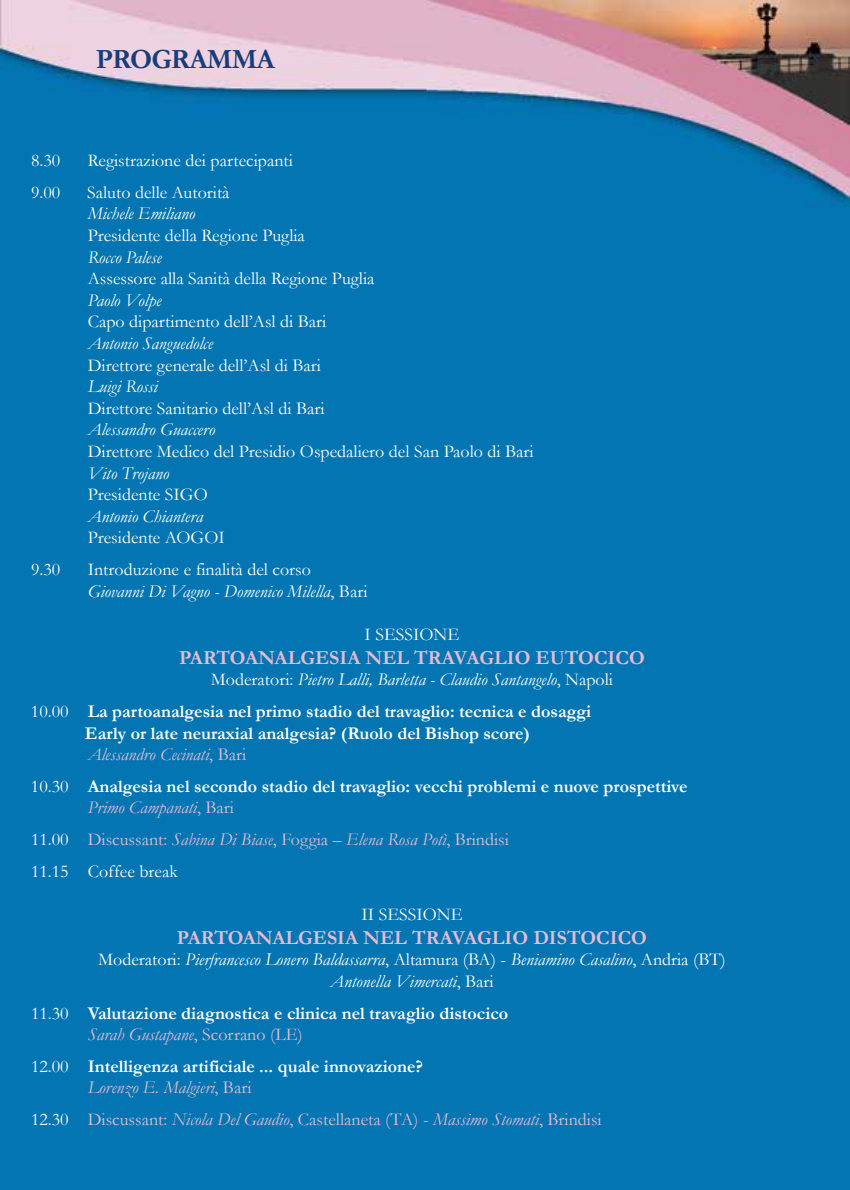
<style>
.page{position:relative;width:850px;height:1190px;background:#fff}
.page>*{position:absolute;margin:0;border:0;box-sizing:border-box;transform-origin:0 0}
.t1{font:700 28px "Garamond";letter-spacing:-.035em;color:#183e7a}
.t2{font:700 20px "Garamond";color:#e5bcd2}
.t3{font:700 18px/21.6px "Garamond";color:#fff}
.t4{font:18px/21.6px "Garamond";color:#fff}
.t5{font:italic 18px/21.6px "Garamond";color:#fff;text-align:center}
.t6{font:18px/31.6px "Garamond";color:#e5bcd2}
.s1{font-style:italic}
.s2{font-weight:400}
.s3{font-weight:400;font-style:italic}
.s4{font-weight:400;font-style:italic;color:#e5bcd2}
.s5{font-weight:400;color:#e5bcd2}
.s6{color:#fff}
.s7{font-style:normal}
</style>
<div class="page">
<img style="left:0;top:0;width:850px;height:1190px">
<h1 class="t1" style="left:96px;top:40px;width:180px">PROGRAMMA</h1>
<p class="t4" style="left:31px;top:149px;width:31px">8.30</p>
<p class="t4" style="left:88px;top:149px;width:207px">Registrazione dei partecipanti</p>
<p class="t4" style="left:31px;top:181px;width:31px">9.00</p>
<p class="t4" style="left:87px;top:181px;width:144px">Saluto delle Autorità</p>
<p class="t5" style="left:88px;top:202px;width:109px">Michele Emiliano</p>
<p class="t4" style="left:88px;top:224px;width:219px">Presidente della Regione Puglia</p>
<p class="t5" style="left:88px;top:246px;width:75px">Rocco Palese</p>
<p class="t4" style="left:88px;top:267px;width:288px">Assessore alla Sanità della Regione Puglia</p>
<p class="t5" style="left:88px;top:289px;width:75px">Paolo Volpe</p>
<p class="t4" style="left:88px;top:310px;width:240px">Capo dipartimento dell’Asl di Bari</p>
<p class="t5" style="left:88px;top:332px;width:127px">Antonio Sanguedolce</p>
<p class="t4" style="left:88px;top:354px;width:235px">Direttore generale dell’Asl di Bari</p>
<p class="t5" style="left:88px;top:375px;width:71px">Luigi Rossi</p>
<p class="t4" style="left:88px;top:397px;width:238px">Direttore Sanitario dell’Asl di Bari</p>
<p class="t5" style="left:88px;top:418px;width:129px">Alessandro Guaccero</p>
<p class="t4" style="left:88px;top:440px;width:447px">Direttore Medico del Presidio Ospedaliero del San Paolo di Bari</p>
<p class="t5" style="left:88px;top:462px;width:83px">Vito Trojano</p>
<p class="t4" style="left:88px;top:483px;width:122px">Presidente SIGO</p>
<p class="t5" style="left:88px;top:505px;width:117px">Antonio Chiantera</p>
<p class="t4" style="left:88px;top:526px;width:139px">Presidente AOGOI</p>
<p class="t4" style="left:31px;top:558px;width:31px">9.30</p>
<p class="t4" style="left:88px;top:558px;width:281px">Introduzione e finalità del corso<br><span class="s1">Giovanni Di Vagno - Domenico Milella</span>, Bari</p>
<p class="t4" style="left:365px;top:623px;width:96px">I SESSIONE</p>
<p class="t2" style="left:179px;top:644px;width:467px">PARTOANALGESIA NEL TRAVAGLIO EUTOCICO</p>
<p class="t3" style="left:31px;top:664px;width:584px;line-height:31.6px;text-indent:180px"><span class="s2">Moderatori:</span> <span class="s3">Pietro Lalli, Barletta - Claudio Santangelo</span><span class="s2">, Napoli<br>10.00</span> La partoanalgesia nel primo stadio del travaglio: tecnica e dosaggi</p>
<p class="t3" style="left:85px;top:722px;width:447px">Early or late neuraxial analgesia? (Ruolo del Bishop score)<br><span class="s4">Alessandro Cecinati</span><span class="s5">, Bari</span></p>
<p class="t3" style="left:88px;top:775px;width:601px;text-indent:-57px"><span class="s2">10.30</span> Analgesia nel secondo stadio del travaglio: vecchi problemi e nuove prospettive<br><span class="s4">Primo Campanati</span><span class="s5">, Bari</span></p>
<p class="t6" style="left:31px;top:823px;width:479px"><span class="s6">11.00</span> Discussant: <span class="s1">Sabina Di Biase</span>, Foggia – <span class="s1">Elena Rosa Potì</span>, Brindisi<br><span class="s6">11.15 Coffee break</span></p>
<p class="t4" style="left:361px;top:903px;width:103px">II SESSIONE</p>
<p class="t2" style="left:177px;top:924px;width:472px">PARTOANALGESIA NEL TRAVAGLIO DISTOCICO</p>
<p class="t5" style="left:98px;top:948px;width:629px"><span class="s7">Moderatori:</span> Pierfrancesco Lonero Baldassarra<span class="s7">, Altamura (BA) -</span> Beniamino Casalino<span class="s7">, Andria (BT)<br></span>Antonella Vimercati<span class="s7">, Bari</span></p>
<p class="t3" style="left:88px;top:1002px;width:422px;text-indent:-57px"><span class="s2">11.30</span> Valutazione diagnostica e clinica nel travaglio distocico<br><span class="s4">Sarah Gustapane</span><span class="s5">, Scorrano (LE)</span></p>
<p class="t3" style="left:88px;top:1055px;width:337px;text-indent:-57px"><span class="s2">12.00</span> Intelligenza artificiale ... quale innovazione?<br><span class="s4">Lorenzo E. Malgieri</span><span class="s5">, Bari</span></p>
<p class="t6" style="left:31px;top:1103px;width:572px"><span class="s6">12.30</span> Discussant: <span class="s1">Nicola Del Gaudio</span>, Castellaneta (TA) - <span class="s1">Massimo Stomati</span>, Brindisi</p>
</div>
